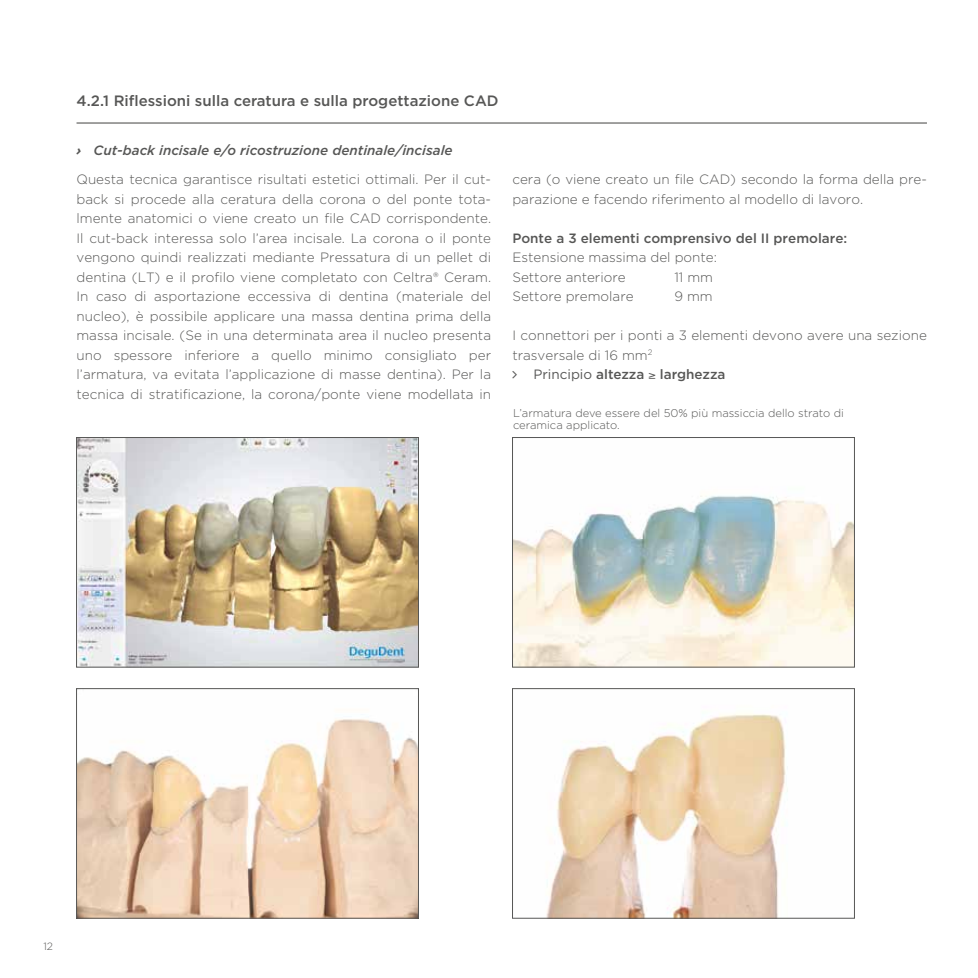
<style>
.page{position:relative;width:978px;height:978px;background:#fff}
.page>*{position:absolute;margin:0;border:0;box-sizing:border-box;transform-origin:0 0}
.t1{font:500 15px "Gotham";color:#575756}
.t2{font:300 13.5px/19.5px "Gotham";color:#575756}
.t3{font:500 13.5px "Gotham";color:#575756}
.t4{font:300 11.25px/12px "Gotham";color:#575756}
.t5{font:300 10.5px "Gotham";color:#575756}
.s1{font-weight:700;font-style:italic}
.s2{font-weight:500;font-style:italic}
.s3{font-weight:400}
</style>
<div class="page">
<hr style="left:77px;top:122px;width:850px;height:2px;background:#575756">
<img style="left:514px;top:495px;width:339px;height:170px">
<div style="left:512px;top:437px;width:343px;height:230px;border:1px solid #575756"></div>
<img style="left:78px;top:439px;width:339px;height:226px">
<div style="left:76px;top:437px;width:343px;height:230px;border:1px solid #575756"></div>
<img style="left:546px;top:713px;width:242px;height:203px">
<div style="left:512px;top:688px;width:343px;height:230px;border:1px solid #575756"></div>
<img style="left:78px;top:719px;width:339px;height:197px">
<div style="left:76px;top:688px;width:343px;height:230px;border:1px solid #575756"></div>
<p class="t1" style="left:77px;top:91px;width:424px">4.2.1 Riflessioni sulla ceratura e sulla progettazione CAD</p>
<p class="t2" style="left:77px;top:135px;width:416px;line-height:29.2px"><span class="s1">›</span> <span class="s2">Cut-back incisale e/o ricostruzione dentinale/incisale<br></span>Questa tecnica garantisce risultati estetici ottimali. Per il cut-</p>
<p class="t2" style="left:77px;top:189px;width:416px">back si procede alla ceratura della corona o del ponte tota&shy;lmente anatomici o viene creato un file CAD corrispondente.<br>Il cut-back interessa solo l’area incisale. La corona o il ponte vengono quindi realizzati mediante Pressatura di un pellet di dentina (LT) e il profilo viene completato con Celtra® Ceram.<br>In caso di asportazione eccessiva di dentina (materiale del nucleo), è possibile applicare una massa dentina prima della massa incisale. (Se in una determinata area il nucleo presenta uno spessore inferiore a quello minimo consigliato per l’armatura, va evitata l’applicazione di masse dentina). Per la tecnica di stratificazione, la corona/ponte viene modellata in</p>
<p class="t2" style="left:512px;top:169px;width:414px">cera (o viene creato un file CAD) secondo la forma della pre&shy;parazione e facendo riferimento al modello di lavoro.</p>
<p class="t3" style="left:512px;top:229px;width:336px">Ponte a 3 elementi comprensivo del II premolare:</p>
<p class="t2" style="left:512px;top:247px;width:206px">Estensione massima del ponte:<br>Settore anteriore</p>
<p class="t2" style="left:674px;top:267px;width:40px">11 mm</p>
<p class="t2" style="left:512px;top:286px;width:123px">Settore premolare</p>
<p class="t2" style="left:674px;top:286px;width:40px">9 mm</p>
<p class="t2" style="left:512px;top:325px;width:416px">I connettori per i ponti a 3 elementi devono avere una sezione</p>
<p class="t2" style="left:512px;top:345px;width:141px">trasversale di 16 mm<sup>2</sup></p>
<p class="t3" style="left:533px;top:366px;width:194px"><span class="s3">Principio</span> altezza ≥ larghezza</p>
<p class="t4" style="left:513px;top:407px;width:332px">L’armatura deve essere del 50% più massiccia dello strato di ceramica applicato.</p>
<p class="t5" style="left:43px;top:940px;width:11px">12</p>
</div>
